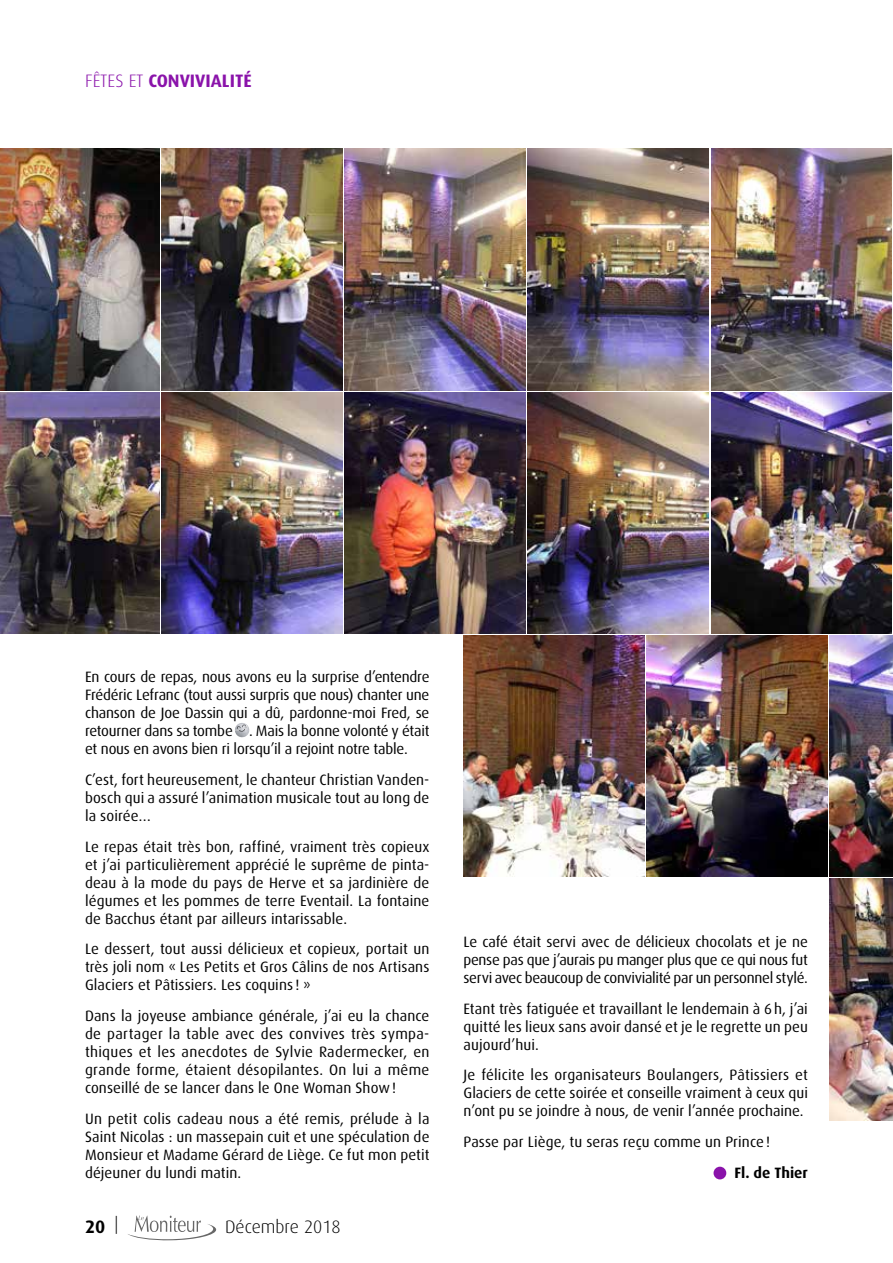
<style>
.page{position:relative;width:893px;height:1263px;background:#fff}
.page>*{position:absolute;margin:0;border:0;box-sizing:border-box;transform-origin:0 0}
.t1{font:700 18px "Dax";color:#8a13aa}
.t2{font:300 18px "Dax";color:#000}
.t3{font:700 18px "Dax";color:#000}
.t4{font:15px/18px "Dax";letter-spacing:.005em;color:#000;text-align:justify}
.t5{font:700 15px "Dax";color:#000}
.s1{font-weight:300}
</style>
<div class="page">
<svg style="left:128px;top:1215px;width:88px;height:26px"></svg>
<img style="left:830px;top:635px;width:63px;height:242px">
<img style="left:830px;top:879px;width:63px;height:241px">
<img style="left:0;top:149px;width:160px;height:241px">
<img style="left:345px;top:149px;width:181px;height:241px">
<img style="left:0;top:392px;width:160px;height:241px">
<img style="left:345px;top:392px;width:181px;height:241px">
<img style="left:528px;top:149px;width:181px;height:241px">
<img style="left:162px;top:392px;width:181px;height:241px">
<img style="left:711px;top:392px;width:181px;height:241px">
<img style="left:528px;top:392px;width:181px;height:241px">
<img style="left:162px;top:149px;width:181px;height:241px">
<img style="left:711px;top:149px;width:181px;height:241px">
<svg style="left:235px;top:723px;width:14px;height:15px"></svg>
<div style="left:713px;top:1167px;width:13px;height:12px;background:#8a13aa;border-radius:50%"></div>
<img style="left:463px;top:635px;width:181px;height:242px">
<img style="left:646px;top:635px;width:181px;height:242px">
<p class="t1" style="left:85px;top:71px;width:168px"><span class="s1">FÊTES ET</span> CONVIVIALITÉ</p>
<p class="t4" style="left:85px;top:668px;width:346px">En cours de repas, nous avons eu la surprise d’entendre Frédéric Lefranc (tout aussi surpris que nous) chanter une chanson de Joe Dassin qui a dû, pardonne-moi Fred, se retourner dans sa tombe . Mais la bonne volonté y était et nous en avons bien ri lorsqu’il a rejoint notre table.</p>
<p class="t4" style="left:85px;top:771px;width:346px">C’est, fort heureusement, le chanteur Christian Vanden&shy;bosch qui a assuré l’animation musicale tout au long de la soirée…</p>
<p class="t4" style="left:85px;top:837px;width:346px">Le repas était très bon, raffiné, vraiment très copieux et j’ai particulièrement apprécié le suprême de pinta&shy;deau à la mode du pays de Herve et sa jardinière de légumes et les pommes de terre Eventail. La fontaine de Bacchus étant par ailleurs intarissable.</p>
<p class="t4" style="left:85px;top:940px;width:346px">Le dessert, tout aussi délicieux et copieux, portait un très joli nom « Les Petits et Gros Câlins de nos Artisans Glaciers et Pâtissiers. Les coquins ! »</p>
<p class="t4" style="left:85px;top:1007px;width:346px">Dans la joyeuse ambiance générale, j’ai eu la chance de partager la table avec des convives très sympa&shy;thiques et les anecdotes de Sylvie Radermecker, en grande forme, étaient désopilantes. On lui a même conseillé de se lancer dans le One Woman Show!</p>
<p class="t4" style="left:85px;top:1110px;width:346px">Un petit colis cadeau nous a été remis, prélude à la Saint Nicolas : un massepain cuit et une spéculation de Monsieur et Madame Gérard de Liège. Ce fut mon petit déjeuner du lundi matin.</p>
<p class="t3" style="left:85px;top:1216px;width:35px">20 <sup>|</sup></p>
<p class="t2" style="left:225px;top:1217px;width:117px">Décembre 2018</p>
<p class="t4" style="left:463px;top:933px;width:346px">Le café était servi avec de délicieux chocolats et je ne pense pas que j’aurais pu manger plus que ce qui nous fut servi avec beaucoup de convivialité par un personnel stylé.</p>
<p class="t4" style="left:463px;top:999px;width:346px">Etant très fatiguée et travaillant le lendemain à 6h, j’ai quitté les lieux sans avoir dansé et je le regrette un peu aujourd’hui.</p>
<p class="t4" style="left:463px;top:1066px;width:346px">Je félicite les organisateurs Boulangers, Pâtissiers et Glaciers de cette soirée et conseille vraiment à ceux qui n’ont pu se joindre à nous, de venir l’année prochaine.</p>
<p class="t4" style="left:463px;top:1133px;width:308px">Passe par Liège, tu seras reçu comme un Prince!</p>
<p class="t5" style="left:734px;top:1164px;width:75px">Fl. de Thier</p>
</div>
